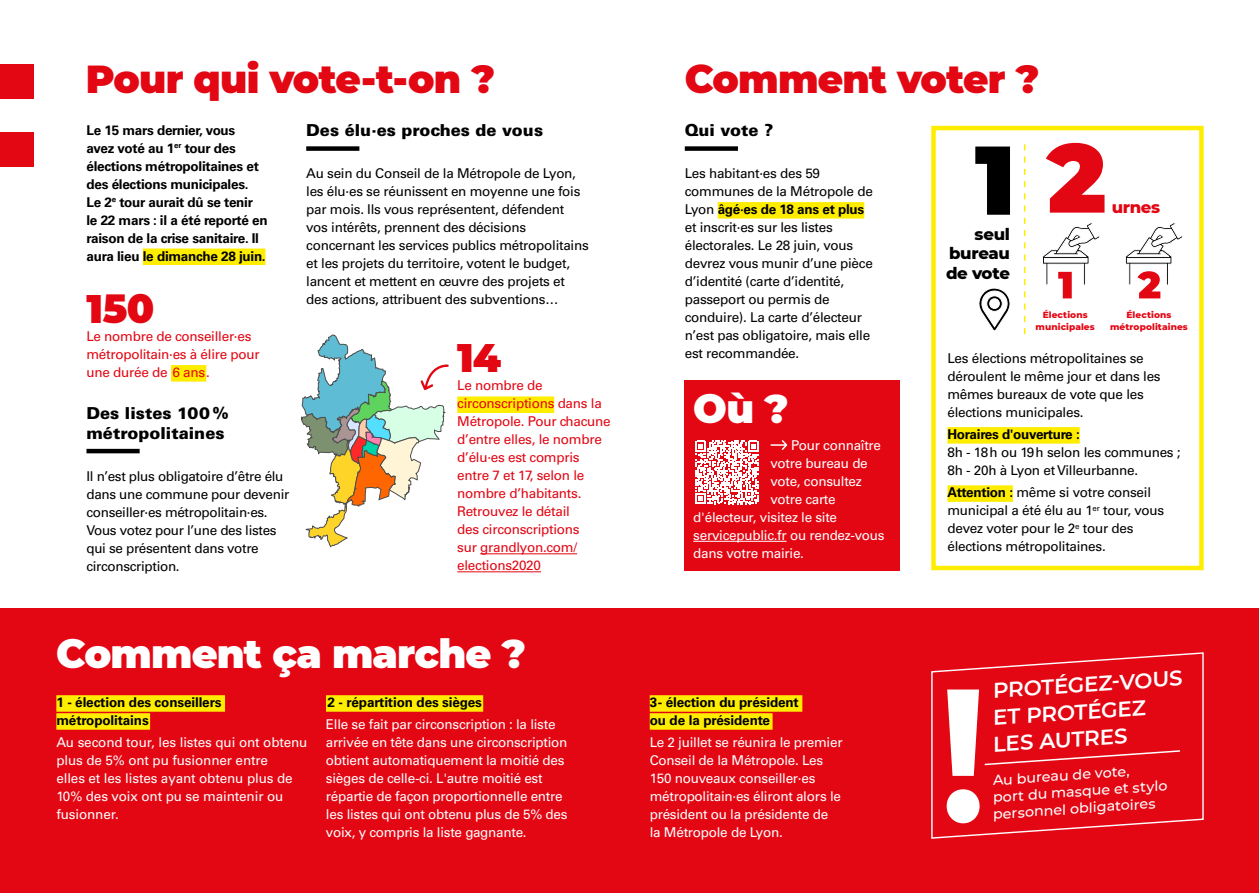
<style>
.page{position:relative;width:1259px;height:893px;background:#fff}
.page>*{position:absolute;margin:0;border:0;box-sizing:border-box;transform-origin:0 0}
.t1{font:900 39.75px "Montserrat";letter-spacing:-.02em;color:#fff}
.t2{font:900 39.75px "Montserrat";color:#e30613}
.t3{font:900 39px "Montserrat";letter-spacing:-.02em;color:#e30613}
.t4{font:600 21.15px/26.8px "Montserrat";color:#fff}
.texte_courant{font:900 16.5px/19.5px "Univers LT Std";color:#000}
.texte_courant-2{font:800 16.5px/19.5px "Montserrat";letter-spacing:-.02em;color:#000;text-align:justify}
.texte_courant-3{font:800 16.5px "Montserrat";letter-spacing:-.02em;color:#e30613}
.t5{font:500 14.1px/17px "Montserrat";color:#fff}
.texte_courant-4{font:13.5px/18px "Univers";letter-spacing:-.02em;color:#000}
.texte_courant-5{font:13.5px/18px "Univers";letter-spacing:-.02em;color:#fff}
.texte_courant-6{font:700 13.5px/18px "Univers";letter-spacing:-.02em;color:#000}
.texte_courant-7{font:13.5px/18px "Univers";letter-spacing:-.02em;color:#e30613}
.texte_courant-8{font:800 9px/12px "Montserrat";letter-spacing:.01em;color:#e30613;text-align:center}
.s1{font-weight:700}
</style>
<div class="page">
<div style="left:0;top:64px;width:34px;height:34px;background:#e30613"></div>
<div style="left:0;top:132px;width:34px;height:34px;background:#e30613"></div>
<div style="left:685px;top:381px;width:215px;height:190px;background:#e30613"></div>
<hr style="left:693px;top:541px;width:93px;height:1px;background:#fff">
<svg style="left:770px;top:440px;width:17px;height:10px"></svg>
<div style="left:0;top:608px;width:1259px;height:285px;background:#e30613"></div>
<div style="left:306px;top:146px;width:53px;height:5px;background:#000"></div>
<div style="left:171px;top:365px;width:35px;height:17px;background:#ffed00"></div>
<div style="left:143px;top:248px;width:122px;height:17px;background:#ffed00"></div>
<hr style="left:86px;top:449px;width:54px;height:4px;background:#000">
<div style="left:457px;top:396px;width:97px;height:17px;background:#ffed00"></div>
<hr style="left:480px;top:553px;width:97px;height:1px;background:#e30613">
<hr style="left:457px;top:571px;width:84px;height:1px;background:#e30613">
<div style="left:56px;top:695px;width:169px;height:17px;background:#ffed00"></div>
<div style="left:56px;top:713px;width:94px;height:17px;background:#ffed00"></div>
<div style="left:326px;top:695px;width:157px;height:17px;background:#ffed00"></div>
<div style="left:717px;top:202px;width:147px;height:17px;background:#ffed00"></div>
<div style="left:685px;top:146px;width:53px;height:5px;background:#000"></div>
<div style="left:931px;top:126px;width:272px;height:444px;border:4px solid #ffed00"></div>
<div style="left:650px;top:695px;width:152px;height:17px;background:#ffed00"></div>
<div style="left:650px;top:713px;width:122px;height:17px;background:#ffed00"></div>
<svg style="left:302px;top:335px;width:147px;height:212px"></svg>
<svg style="left:695px;top:441px;width:63px;height:63px"></svg>
<svg style="left:975px;top:147px;width:35px;height:68px"></svg>
<svg style="left:1046px;top:143px;width:58px;height:70px"></svg>
<svg style="left:1024px;top:144px;width:1px;height:190px"></svg>
<svg style="left:1043px;top:222px;width:57px;height:76px"></svg>
<svg style="left:1125px;top:222px;width:58px;height:76px"></svg>
<svg style="left:979px;top:288px;width:31px;height:43px"></svg>
<div style="left:947px;top:427px;width:132px;height:17px;background:#ffed00"></div>
<div style="left:947px;top:485px;width:66px;height:17px;background:#ffed00"></div>
<svg style="left:931px;top:652px;width:273px;height:187px"></svg>
<svg style="left:946px;top:689px;width:235px;height:134px"></svg>
<p class="t3" style="left:86px;top:50px;width:410px">Pour qui vote-t-on ?</p>
<p class="texte_courant" style="left:306px;top:120px;width:238px">Des élu·es proches de vous</p>
<p class="texte_courant-4" style="left:306px;top:164px;width:284px">Au sein du Conseil de la Métropole de Lyon, les élu·es se réunissent en moyenne une fois par mois. Ils vous représentent, défendent vos intérêts, prennent des décisions concernant les services publics métropolitains et les projets du territoire, votent le budget, lancent et mettent en œuvre des projets et des actions, attribuent des subventions…</p>
<p class="texte_courant-6" style="left:86px;top:121px;width:183px">Le 15 mars dernier, vous<br>avez voté au 1<sup>er</sup> tour des élections métropolitaines et des élections municipales.<br>Le 2<sup>e</sup> tour aurait dû se tenir<br>le 22 mars : il a été reporté en raison de la crise sanitaire. Il aura lieu le dimanche 28 juin.</p>
<p class="t2" style="left:86px;top:279px;width:69px">150</p>
<p class="texte_courant-7" style="left:86px;top:327px;width:175px">Le nombre de conseiller·es métropolitain·es à élire pour une durée de 6 ans.</p>
<p class="t2" style="left:457px;top:328px;width:45px">14</p>
<p class="texte_courant-7" style="left:457px;top:377px;width:155px">Le nombre de circonscriptions dans la<br>Métropole. Pour chacune d’entre elles, le nombre d’élu·es est compris entre 7 et 17, selon le nombre d’habitants.<br>Retrouvez le détail<br>des circonscriptions<br>sur grandlyon.com/ elections2020</p>
<p class="texte_courant" style="left:86px;top:403px;width:144px">Des listes 100% métropolitaines</p>
<p class="texte_courant-4" style="left:86px;top:467px;width:204px">Il n’est plus obligatoire d’être élu dans une commune pour devenir conseiller·es métropolitain·es.<br>Vous votez pour l’une des listes qui se présentent dans votre circonscription.</p>
<p class="t1" style="left:56px;top:624px;width:471px">Comment ça marche ?</p>
<p class="texte_courant-6" style="left:56px;top:694px;width:167px">1 - élection des conseillers métropolitains</p>
<p class="texte_courant-5" style="left:56px;top:734px;width:253px">Au second tour, les listes qui ont obtenu plus de 5% ont pu fusionner entre<br>elles et les listes ayant obtenu plus de<br>10% des voix ont pu se maintenir ou fusionner.</p>
<p class="texte_courant-6" style="left:327px;top:694px;width:156px">2 - répartition des sièges</p>
<p class="texte_courant-5" style="left:326px;top:716px;width:243px">Elle se fait par circonscription : la liste arrivée en tête dans une circonscription obtient automatiquement la moitié des sièges de celle-ci. L'autre moitié est répartie de façon proportionnelle entre les listes qui ont obtenu plus de 5% des voix, y compris la liste gagnante.</p>
<p class="t3" style="left:685px;top:50px;width:356px">Comment voter ?</p>
<p class="texte_courant" style="left:685px;top:120px;width:90px">Qui vote ?</p>
<p class="texte_courant-4" style="left:685px;top:164px;width:190px">Les habitant·es des 59 communes de la Métropole de<br>Lyon <span class="s1">âgé·es de 18 ans et plus </span>et inscrit·es sur les listes électorales. Le 28 juin, vous devrez vous munir d’une pièce d’identité (carte d’identité, passeport ou permis de conduire). La carte d’électeur n’est pas obligatoire, mais elle est recommandée.</p>
<p class="texte_courant-3" style="left:1111px;top:195px;width:50px">urnes</p>
<p class="texte_courant-2" style="left:946px;top:223px;width:65px;text-indent:29px">seul bureau de vote</p>
<p class="texte_courant-8" style="left:1035px;top:308px;width:61px">Élections municipales</p>
<p class="texte_courant-8" style="left:1110px;top:308px;width:79px">Élections métropolitaines</p>
<p class="texte_courant-4" style="left:947px;top:349px;width:215px">Les élections métropolitaines se déroulent le même jour et dans les mêmes bureaux de vote que les élections municipales.</p>
<p class="texte_courant-4" style="left:947px;top:425px;width:235px"><span class="s1">Horaires d'ouverture :<br></span>8h - 18h ou 19h selon les communes ;<br>8h - 20h à Lyon et Villeurbanne.</p>
<p class="texte_courant-4" style="left:947px;top:484px;width:218px"><span class="s1">Attention :</span> même si votre conseil municipal a été élu au 1<sup>er</sup> tour, vous devez voter pour le 2<sup>e</sup> tour des élections métropolitaines.</p>
<p class="t1" style="left:693px;top:379px;width:97px">Où ?</p>
<p class="texte_courant-5" style="left:791px;top:436px;width:91px">Pour connaître</p>
<p class="texte_courant-5" style="left:770px;top:454px;width:99px">votre bureau de</p>
<p class="texte_courant-5" style="left:770px;top:472px;width:93px">vote, consultez</p>
<p class="texte_courant-5" style="left:770px;top:490px;width:67px">votre carte</p>
<p class="texte_courant-5" style="left:693px;top:508px;width:145px">d'électeur, visitez le site</p>
<p class="texte_courant-5" style="left:693px;top:526px;width:193px">servicepublic.fr ou rendez-vous</p>
<p class="texte_courant-5" style="left:693px;top:544px;width:112px">dans votre mairie.</p>
<p class="texte_courant-6" style="left:650px;top:694px;width:151px">3- élection du président ou de la présidente</p>
<p class="texte_courant-5" style="left:650px;top:734px;width:194px">Le 2 juillet se réunira le premier<br>Conseil de la Métropole. Les<br>150 nouveaux conseiller·es métropolitain·es éliront alors le président ou la présidente de la Métropole de Lyon.</p>
<p class="t4" style="left:987px;top:677px;width:195px;rotate:-4deg">PROTÉGEZ-VOUS<br>ET PROTÉGEZ<br>LES AUTRES</p>
<p class="t5" style="left:989px;top:771px;width:178px;rotate:-4deg">Au bureau de vote,<br>port du masque et stylo personnel obligatoires</p>
</div>
